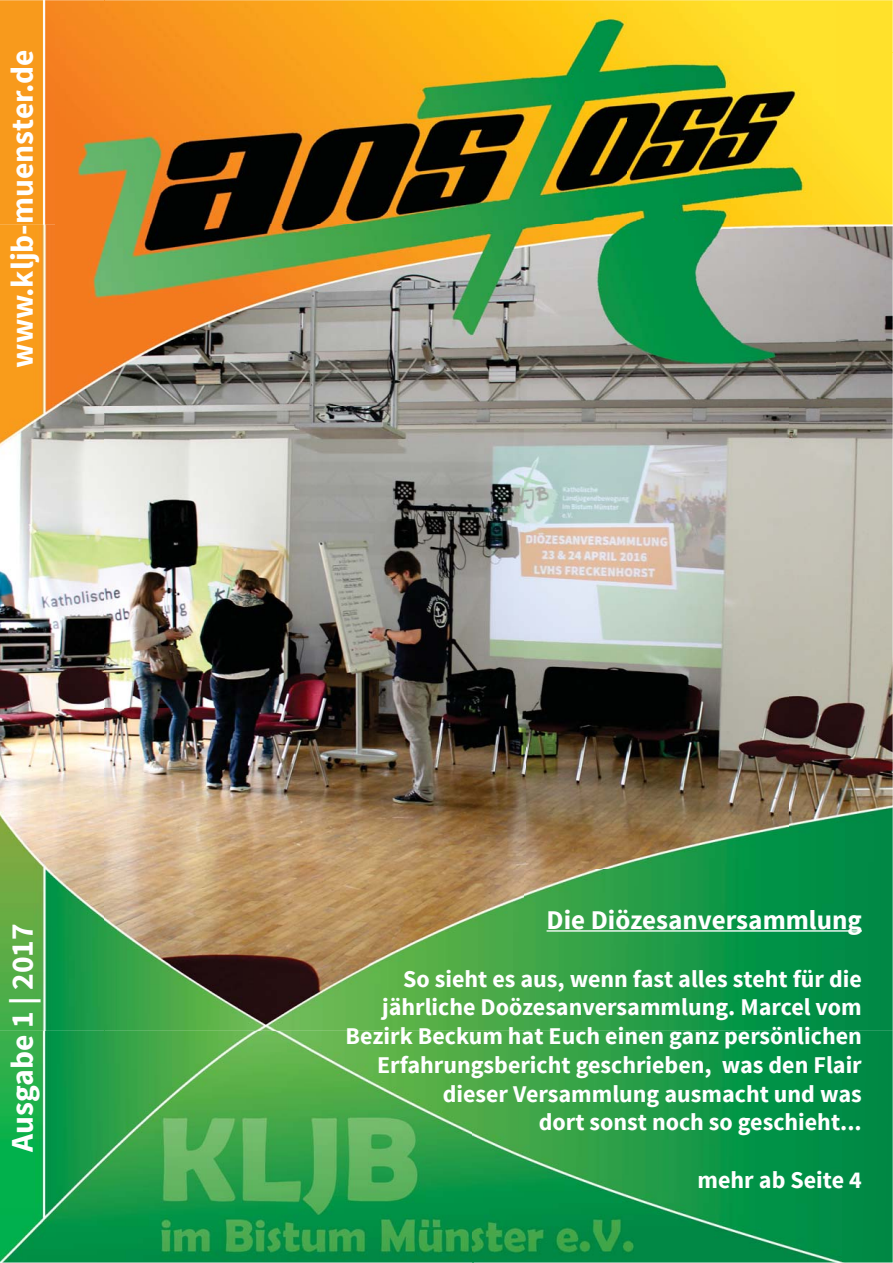
<style>
.page{position:relative;width:893px;height:1263px;background:#fff}
.page>*{position:absolute;margin:0;border:0;box-sizing:border-box;transform-origin:0 0}
.t1{font:700 31.5px "Source Sans Pro";color:#fff}
.t2{font:700 27px "Source Sans Pro";color:#fff}
.t3{font:700 24px/28.8px "Source Sans Pro";color:#fff;text-align:right}
</style>
<div class="page">
<img style="left:0;top:0;width:104px;height:1030px">
<img style="left:104px;top:0;width:789px;height:52px">
<div style="left:835px;top:52px;width:58px;height:173px;background:#ffe12b"></div>
<img style="left:0;top:1030px;width:893px;height:233px">
<img style="left:788px;top:225px;width:105px;height:806px">
<img style="left:104px;top:406px;width:684px;height:625px">
<img style="left:55px;top:3px;width:780px;height:403px">
<hr style="left:546px;top:930px;width:316px;height:2px;background:#fff">
<h1 class="t1" style="left:2px;top:368px;width:320px;rotate:-90deg">www.kljb-muenster.de</h1>
<h1 class="t1" style="left:2px;top:1152px;width:230px;rotate:-90deg">Ausgabe 1 | 2017</h1>
<p class="t2" style="left:546px;top:902px;width:317px">Die Diözesanversammlung</p>
<p class="t3" style="left:346px;top:964px;width:518px">So sieht es aus, wenn fast alles steht für die jährliche Doözesanversammlung. Marcel vom Bezirk Beckum hat Euch einen ganz persönlichen Erfahrungsbericht geschrieben, was den Flair dieser Versammlung ausmacht und was<br>dort sonst noch so geschieht...</p>
<p class="t3" style="left:698px;top:1165px;width:166px">mehr ab Seite 4</p>
</div>
